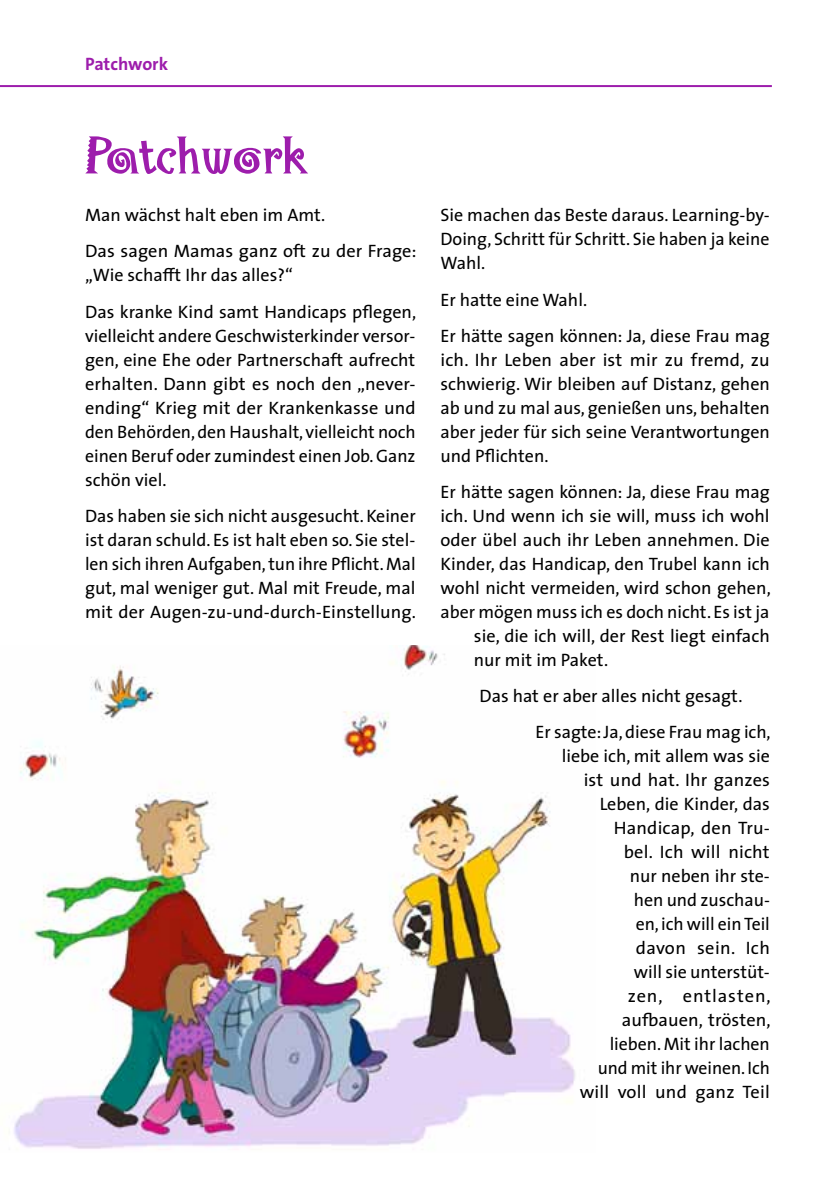
<style>
.page{position:relative;width:840px;height:1191px;background:#fff}
.page>*{position:absolute;margin:0;border:0;box-sizing:border-box;transform-origin:0 0}
.t1{font:700 60px "Mambo";color:#9d1dac}
.t2{font:18px/24px "The Sans CV";color:#000}
.t3{font:700 18px "The Sans";letter-spacing:-.005em;color:#9d1dac}
</style>
<div class="page">
<img style="left:14px;top:645px;width:561px;height:504px">
<hr style="left:0;top:85px;width:771px;height:2px;background:#9d1dac">
<p class="t3" style="left:85px;top:49px;width:84px">Patchwork</p>
<h1 class="t1" style="left:85px;top:127px;width:224px">Patchwork</h1>
<p class="t2" style="left:85px;top:197px;width:332px;line-height:36px">Man wächst halt eben im Amt.<br>Das sagen Mamas ganz oft zu der Frage:</p>
<p class="t2" style="left:85px;top:257px;width:332px;line-height:36px">„Wie schafft Ihr das alles?“<br>Das kranke Kind samt Handicaps pflegen,</p>
<p class="t2" style="left:85px;top:323px;width:332px;text-align:justify">vielleicht andere Geschwisterkinder versor&shy;gen, eine Ehe oder Partnerschaft aufrecht erhalten. Dann gibt es noch den „never&shy;ending“ Krieg mit der Krankenkasse und den Behörden, den Haushalt, vielleicht noch einen Beruf oder zumindest einen Job. Ganz schön viel.</p>
<p class="t2" style="left:85px;top:503px;width:332px;text-align:justify">Das haben sie sich nicht ausgesucht. Keiner ist daran schuld. Es ist halt eben so. Sie stel&shy;len sich ihren Aufgaben, tun ihre Pflicht. Mal gut, mal weniger gut. Mal mit Freude, mal mit der Augen-zu-und-durch-Einstellung.</p>
<p class="t2" style="left:440px;top:203px;width:331px;text-align:justify">Sie machen das Beste daraus. Learning-by-Doing, Schritt für Schritt. Sie haben ja keine Wahl.</p>
<p class="t2" style="left:440px;top:281px;width:331px;line-height:36px">Er hatte eine Wahl.<br>Er hätte sagen können: Ja, diese Frau mag</p>
<p class="t2" style="left:440px;top:347px;width:331px;text-align:justify">ich. Ihr Leben aber ist mir zu fremd, zu schwierig. Wir bleiben auf Distanz, gehen ab und zu mal aus, genießen uns, behalten aber jeder für sich seine Verantwortungen und Pflichten.</p>
<p class="t2" style="left:440px;top:479px;width:331px">Er hätte sagen können: Ja, diese Frau mag</p>
<p class="t2" style="left:440px;top:503px;width:330px">ich. Und wenn ich sie will, muss ich wohl</p>
<p class="t2" style="left:440px;top:527px;width:331px">oder übel auch ihr Leben annehmen. Die</p>
<p class="t2" style="left:440px;top:551px;width:331px">Kinder, das Handicap, den Trubel kann ich</p>
<p class="t2" style="left:440px;top:575px;width:331px">wohl nicht vermeiden, wird schon gehen,</p>
<p class="t2" style="left:440px;top:599px;width:330px">aber mögen muss ich es doch nicht. Es ist ja</p>
<p class="t2" style="left:473px;top:623px;width:297px">sie, die ich will, der Rest liegt einfach</p>
<p class="t2" style="left:473px;top:647px;width:136px">nur mit im Paket.</p>
<p class="t2" style="left:535px;top:677px;width:236px;line-height:36px;text-indent:-56px">Das hat er aber alles nicht gesagt.<br>Er sagte: Ja, diese Frau mag ich,</p>
<p class="t2" style="left:561px;top:743px;width:210px;text-align:right">liebe ich, mit allem was sie ist und hat. Ihr ganzes<br>Leben, die Kinder, das<br>Handicap, den Tru-<br>bel. Ich will nicht<br>nur neben ihr ste-<br>hen und zuschau-<br>en, ich will ein Teil<br>davon sein. Ich<br>will sie unterstüt-<br>zen, entlasten, aufbauen, trösten,<br>lieben. Mit ihr lachen<br>und mit ihr weinen. Ich<br>will voll und ganz Teil</p>
</div>
